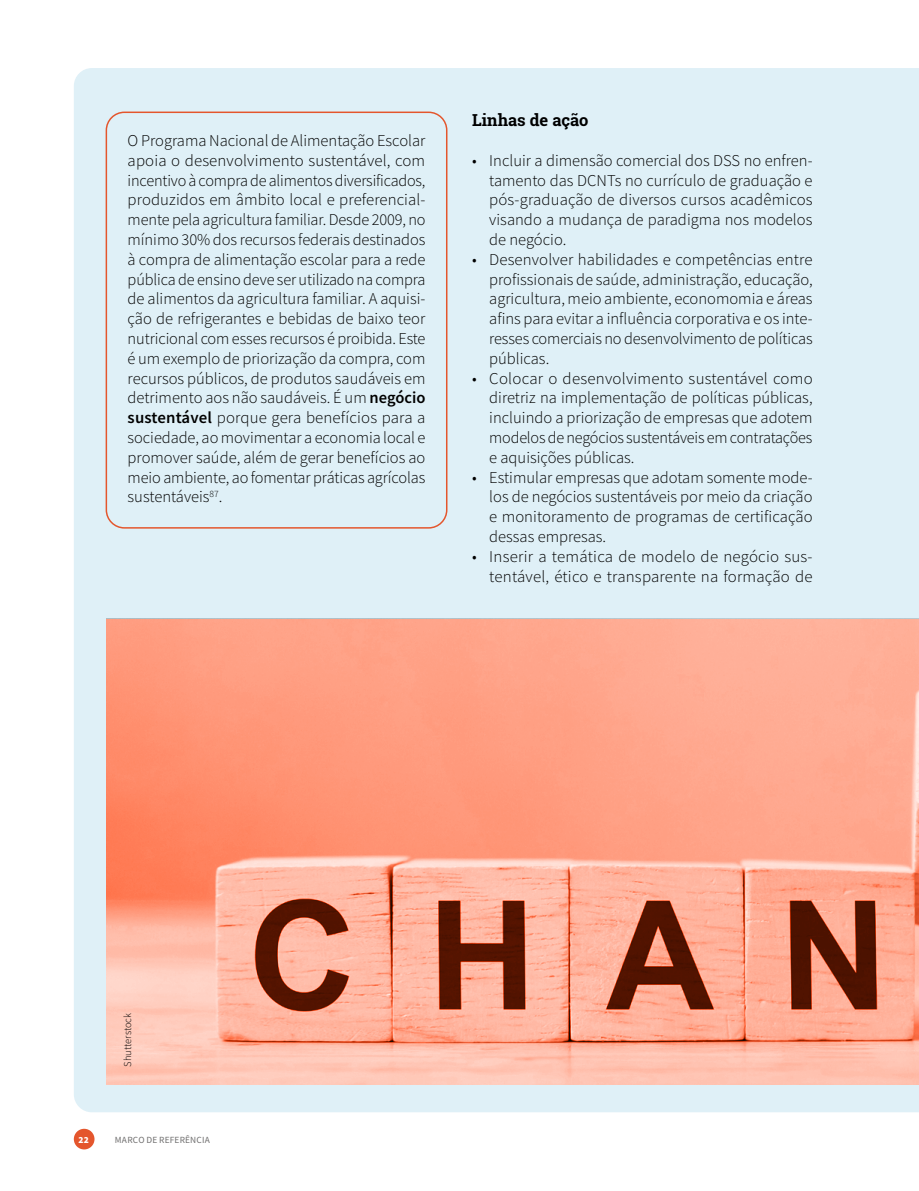
<style>
.page{position:relative;width:919px;height:1191px;background:#fff}
.page>*{position:absolute;margin:0;border:0;box-sizing:border-box;transform-origin:0 0}
.t1{font:300 16.5px/19.8px "Source Sans Pro";color:#000;text-align:justify}
.t2{font:700 16.5px "Roboto Slab";color:#000}
.t3{font:300 10.5px "Source Sans Pro";color:#000}
.t4{font:9.3px "Source Sans Pro";letter-spacing:.02em;color:#706f6f}
.t5{font:900 9.3px "Source Sans Pro";color:#fff}
.s1{font-weight:600}
</style>
<div class="page">
<div style="left:74px;top:68px;width:844px;height:1044px;background:#dff0f7"></div>
<div style="left:106px;top:112px;width:341px;height:416px;border:2px solid #e4562d;border-radius:18px"></div>
<img style="left:106px;top:619px;width:812px;height:465px">
<div style="left:74px;top:1128px;width:20px;height:21px;background:#e4562d;border-radius:50%"></div>
<p class="t1" style="left:128px;top:131px;width:299px">O Programa Nacional de Alimentação Escolar apoia o desenvolvimento sustentável, com incentivo à compra de alimentos diversificados, produzidos em âmbito local e preferencial&shy;mente pela agricultura familiar. Desde 2009, no mínimo 30% dos recursos federais destinados à compra de alimentação escolar para a rede pública de ensino deve ser utilizado na compra de alimentos da agricultura familiar. A aquisi&shy;ção de refrigerantes e bebidas de baixo teor nutricional com esses recursos é proibida. Este é um exemplo de priorização da compra, com recursos públicos, de produtos saudáveis em detrimento aos não saudáveis. É um <span class="s1">negócio sustentável</span> porque gera benefícios para a sociedade, ao movimentar a economia local e promover saúde, além de gerar benefícios ao meio ambiente, ao fomentar práticas agrícolas sustentáveis<sup>87</sup>.</p>
<p class="t2" style="left:472px;top:109px;width:118px">Linhas de ação</p>
<p class="t1" style="left:489px;top:150px;width:325px;text-indent:-17px">• Incluir a dimensão comercial dos DSS no enfren&shy;tamento das DCNTs no currículo de graduação e pós-graduação de diversos cursos acadêmicos visando a mudança de paradigma nos modelos de negócio.</p>
<p class="t1" style="left:489px;top:249px;width:325px;text-indent:-17px">• Desenvolver habilidades e competências entre profissionais de saúde, administração, educação, agricultura, meio ambiente, economomia e áreas afins para evitar a influência corporativa e os inte&shy;resses comerciais no desenvolvimento de políticas públicas.</p>
<p class="t1" style="left:489px;top:368px;width:325px;text-indent:-17px">• Colocar o desenvolvimento sustentável como diretriz na implementação de políticas públicas, incluindo a priorização de empresas que adotem modelos de negócios sustentáveis em contratações e aquisições públicas.</p>
<p class="t1" style="left:489px;top:467px;width:325px;text-indent:-17px">• Estimular empresas que adotam somente mode&shy;los de negócios sustentáveis por meio da criação e monitoramento de programas de certificação dessas empresas.</p>
<p class="t1" style="left:472px;top:546px;width:342px;text-align:right">• Inserir a temática de modelo de negócio sus&shy;tentável, ético e transparente na formação de</p>
<p class="t3" style="left:121px;top:1066px;width:55px;rotate:-90deg">Shutterstock</p>
<p class="t5" style="left:78px;top:1133px;width:12px">22</p>
<p class="t4" style="left:115px;top:1133px;width:96px">MARCO DE REFERÊNCIA</p>
</div>
